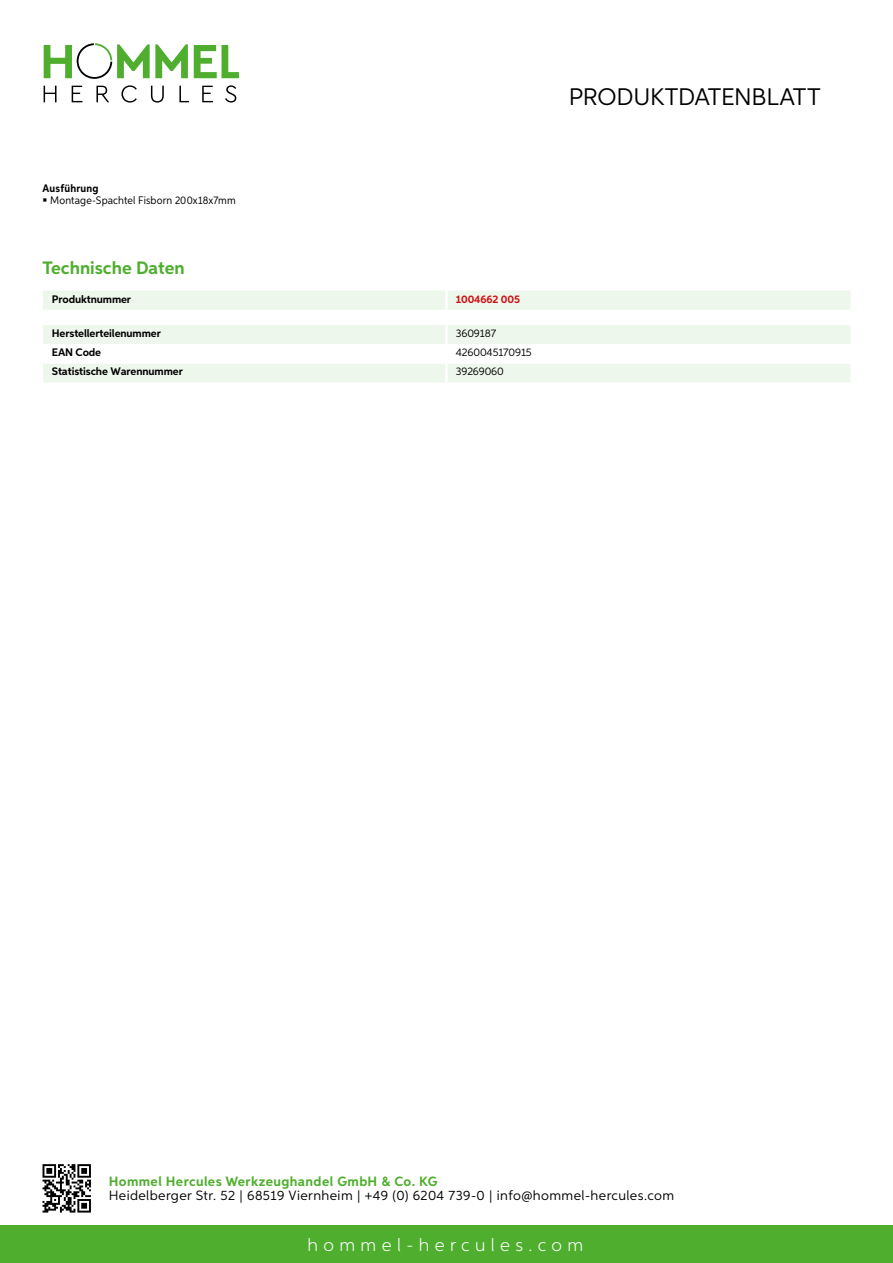
<style>
.page{position:relative;width:893px;height:1263px;background:#fff}
.page>*{position:absolute;margin:0;border:0;box-sizing:border-box;transform-origin:0 0}
.t1{font:24px "Aspira";letter-spacing:-.01em;color:#000}
.t2{font:300 18px "Aspira";letter-spacing:.3em;color:#fff}
.t3{font:700 18px "Aspira";color:#50ae2f}
.t4{font:13.5px "Aspira";letter-spacing:.03em;color:#000}
.t5{font:700 13.5px "Aspira";letter-spacing:.03em;color:#50ae2f}
.t6{font:700 10.95px "Aspira";letter-spacing:-.01em;color:#000}
.t7{font:10.95px "Aspira Nar";letter-spacing:.015em;color:#000}
.t8{font:10.95px "Aspira";letter-spacing:-.01em;color:#000}
.t9{font:700 10.95px "Aspira";letter-spacing:-.01em;color:#cd1013}
.t10{font:700 10.95px "Aspira Nar";letter-spacing:.02em;color:#000}
</style>
<div class="page">
<div style="left:0;top:1226px;width:893px;height:37px;background:#50ae2f"></div>
<svg style="left:43px;top:1164px;width:48px;height:48px"></svg>
<svg style="left:194px;top:45px;width:45px;height:33px"></svg>
<svg style="left:44px;top:43px;width:144px;height:36px"></svg>
<svg style="left:44px;top:86px;width:13px;height:16px"></svg>
<svg style="left:72px;top:86px;width:10px;height:16px"></svg>
<svg style="left:96px;top:86px;width:13px;height:16px"></svg>
<svg style="left:121px;top:85px;width:16px;height:18px"></svg>
<svg style="left:151px;top:86px;width:13px;height:17px"></svg>
<svg style="left:179px;top:86px;width:10px;height:16px"></svg>
<svg style="left:202px;top:86px;width:11px;height:16px"></svg>
<svg style="left:225px;top:85px;width:11px;height:18px"></svg>
<div style="left:43px;top:291px;width:807px;height:19px;background:#eef7eb"></div>
<hr style="left:445px;top:291px;width:3px;height:19px;background:#fff">
<svg style="left:43px;top:325px;width:807px;height:58px"></svg>
<hr style="left:445px;top:363px;width:3px;height:20px;background:#fff">
<p class="t10" style="left:43px;top:181px;width:58px">Ausführung</p>
<p class="t7" style="left:50px;top:194px;width:187px">Montage-Spachtel Fisborn 200x18x7mm</p>
<h2 class="t3" style="left:43px;top:256px;width:144px">Technische Daten</h2>
<p class="t6" style="left:52px;top:292px;width:81px">Produktnummer</p>
<p class="t9" style="left:456px;top:292px;width:66px">1004662 005</p>
<p class="t6" style="left:52px;top:327px;width:111px">Herstellerteilenummer</p>
<p class="t8" style="left:456px;top:327px;width:42px">3609187</p>
<p class="t6" style="left:52px;top:346px;width:51px">EAN Code</p>
<p class="t8" style="left:456px;top:346px;width:77px">4260045170915</p>
<p class="t6" style="left:52px;top:365px;width:132px">Statistische Warennummer</p>
<p class="t8" style="left:456px;top:365px;width:50px">39269060</p>
<h1 class="t1" style="left:569px;top:82px;width:253px">Produktdatenblatt</h1>
<p class="t5" style="left:109px;top:1172px;width:330px">Hommel Hercules Werkzeughandel GmbH &amp; Co. KG</p>
<p class="t4" style="left:109px;top:1187px;width:567px">Heidelberger Str. 52 | 68519 Viernheim | +49 (0) 6204 739-0 | info@hommel-hercules.com</p>
<h2 class="t2" style="left:307px;top:1234px;width:277px">hommel-hercules.com</h2>
</div>
